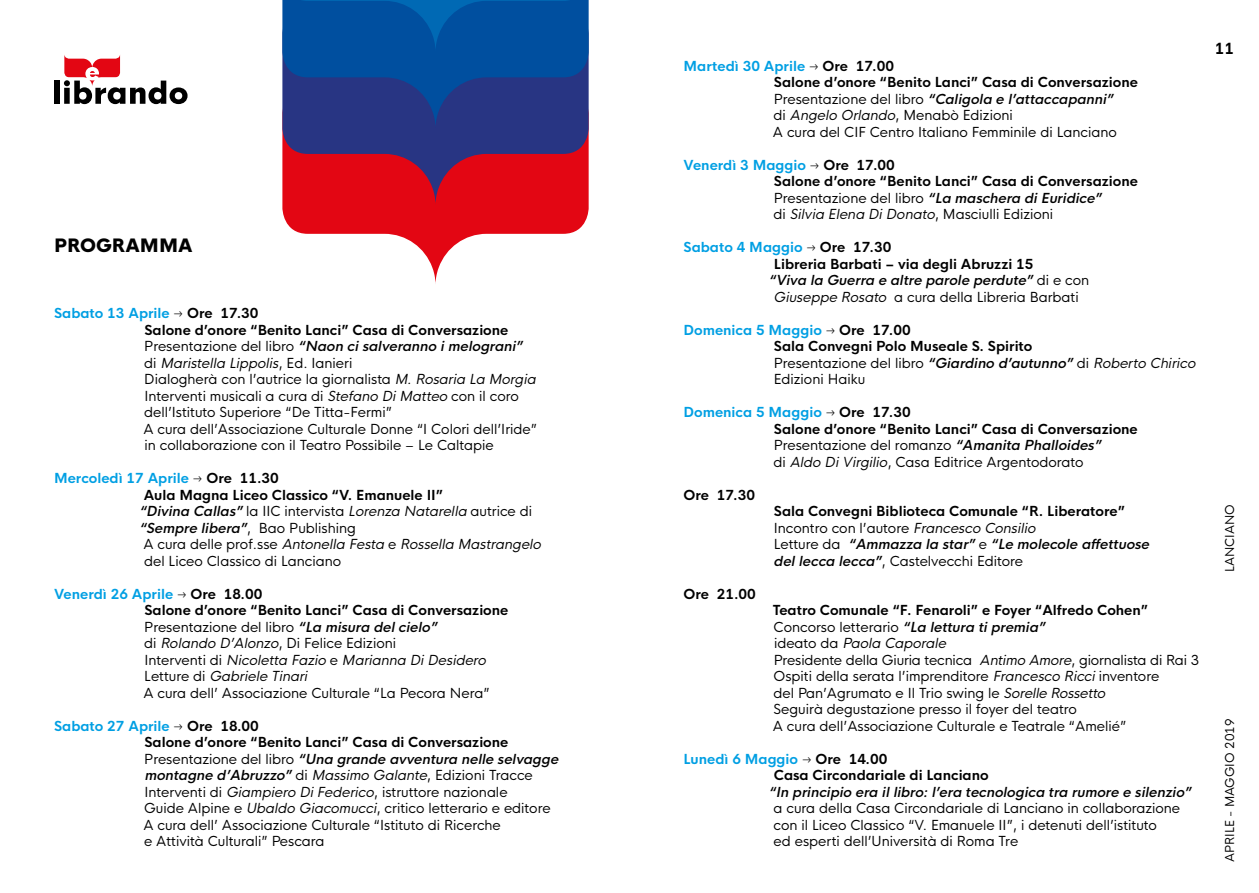
<style>
.page{position:relative;width:1259px;height:893px;background:#fff}
.page>*{position:absolute;margin:0;border:0;box-sizing:border-box;transform-origin:0 0}
.t1{font:800 18px "HK Nova";color:#000}
.t2{font:700 15px "HK Nova";color:#000}
.t3{font:13.5px/16.5px "HK Nova";color:#000}
.t4{font:700 13.5px/16.5px "HK Nova";color:#000}
.t5{font:italic 600 13.5px/16.5px "HK Nova";color:#000}
.t6{font:700 13.5px "HK Nova";color:#009fe3}
.t7{font:italic 13.5px "HK Nova";color:#000}
.t8{font:12px "HK Nova";color:#000}
.s1{color:#000}
.s2{font-weight:700}
.s3{font-weight:600;font-style:italic}
.s4{font-style:italic}
.s5{font-weight:400;font-style:normal}
.s6{font-style:normal}
.s7{font-weight:400}
.s8{font-weight:400;font-style:italic}
.s9{color:#009fe3}
.s10{font-weight:700;font-style:normal}
</style>
<div class="page">
<div style="left:54px;top:81px;width:6px;height:23px;background:#000"></div>
<svg style="left:64px;top:55px;width:123px;height:49px"></svg>
<svg style="left:282px;top:205px;width:306px;height:79px"></svg>
<svg style="left:282px;top:128px;width:306px;height:77px;background:#9d173d"></svg>
<svg style="left:282px;top:0;width:306px;height:128px;background:#114896"></svg>
<h1 class="t1" style="left:54px;top:230px;width:140px">PROGRAMMA</h1>
<p class="t6" style="left:54px;top:301px;width:206px">Sabato 13 Aprile <span class="s1">→ Ore 17.30</span></p>
<p class="t3" style="left:143px;top:320px;width:397px"><span class="s2">Salone d’onore “Benito Lanci” Casa di Conversazione<br></span>P rese nta z i o n e d e l l i b ro <span class="s3">“Naon cisalveranno imelograni”<br></span>d i <span class="s4">Maristella Lippolis</span>, E d . I a n i e r i<br>Dialogherà con l’autrice la giornalista <span class="s4">M.Rosaria La Morgia </span>Interventi musicali a cura di <span class="s4">Stefano DiMatteo</span> con il coro dell’Istituto Superiore “De Titta-Fermi”<br>A cura dell’Associazione Culturale Donne “I Colori dell’Iride” in collaborazione con il Teatro Possibile – Le Caltapie</p>
<p class="t4" style="left:144px;top:485px;width:301px">Aula Magna Liceo Classico “V. Emanuele II”</p>
<p class="t3" style="left:139px;top:501px;width:394px"><span class="s3">“Divina Callas”</span> l a I I C i n te rv i sta <span class="s4">Lorenza Natarella</span> a u t r i c e d i</p>
<p class="t5" style="left:139px;top:518px;width:218px">“Sempre libera”<span class="s5">, B a o P u b l i s h i n g</span></p>
<p class="t7" style="left:143px;top:532px;width:403px"><span class="s6">A c u ra d e l l e p ro f . s s e</span> Antonella Festa <span class="s6">e</span> Rossella Mastrangelo</p>
<p class="t3" style="left:144px;top:551px;width:199px">del Liceo Classico di Lanciano</p>
<p class="t3" style="left:143px;top:600px;width:366px"><span class="s2">Salone d’onore “Benito Lanci” Casa di Conversazione </span>Presentazione del libro <span class="s3">“La misura delcielo”<br></span>di <span class="s4">Rolando D’Alonzo</span>, Di Felice Edizioni<br>I n t e rve n t i d i <span class="s4">Nicoletta Fazio</span> e <span class="s4">Marianna DiDesidero<br></span>L ett u re d i <span class="s4">Gabriele Tinari<br></span>A cura dell’ Associazione Culturale “La Pecora Nera”</p>
<p class="t3" style="left:143px;top:732px;width:420px"><span class="s2">Salone d’onore “Benito Lanci” Casa di Conversazione<br></span>P re s e n t a z i o n e d e l l i b ro <span class="s3">“Una grande avventura nelle selvagge montagne d’Abruzzo”</span> d i <span class="s4">Massimo Galante</span>, E d i z i o n i T ra c c e Interventi di <span class="s4">Giampiero DiFederico</span>, istruttore nazionale<br>Guide Alpine e <span class="s4">Ubaldo Giacomucci</span>, critico letterario e editore A cura dell’ Associazione Culturale “Istituto di Ricerche<br>e Attività Culturali” Pescara</p>
<p class="t6" style="left:54px;top:466px;width:226px">Mercoledì 17 Aprile <span class="s1">→ Ore 11.30</span></p>
<p class="t6" style="left:54px;top:582px;width:210px">Venerdì 26 Aprile <span class="s1">→ Ore 18.00</span></p>
<p class="t6" style="left:54px;top:714px;width:206px">Sabato 27 Aprile <span class="s1">→ Ore 18.00</span></p>
<p class="t6" style="left:683px;top:54px;width:212px">Martedì 30 Aprile <span class="s1">→ Ore 17.00</span></p>
<p class="t3" style="left:773px;top:72px;width:366px"><span class="s2">Salone d’onore “Benito Lanci” Casa di Conversazione </span>P rese nta z i o n e d e l l i b ro <span class="s3">“Caligola e l’attaccapanni”<br></span>di <span class="s4">Angelo Orlando</span>, Menabò Edizioni<br>A cura del CIF Centro Italiano Femminile di Lanciano</p>
<p class="t4" style="left:773px;top:171px;width:366px">Salone d’onore “Benito Lanci” Casa di Conversazione<br><span class="s7">Presentazione del libro</span> <span class="s3">“La maschera diEuridice”<br></span><span class="s7">di</span> <span class="s8">Silvia Elena DiDonato</span><span class="s7">, Masciulli Edizioni</span></p>
<p class="t4" style="left:774px;top:254px;width:261px">Libreria Barbati – via degli Abruzzi 15</p>
<p class="t5" style="left:769px;top:270px;width:322px">“Viva la Guerra e altre parole perdute” <span class="s5">d i e c o n</span></p>
<p class="t3" style="left:773px;top:287px;width:306px"><span class="s4">Giuseppe Rosato</span> a cura della Libreria Barbati</p>
<p class="t4" style="left:774px;top:320px;width:427px;text-indent:-90px"><span class="s9">Domenica 5 Maggio</span> → Ore 17.00<br>Sala Convegni Polo Museale S. Spirito<br><span class="s7">P res e n ta z i o n e d e l l i b ro</span> <span class="s3">“Giardino d’autunno”</span> <span class="s7">d i</span> <span class="s8">Roberto Chirico </span><span class="s7">Edizioni Haiku</span></p>
<p class="t4" style="left:773px;top:402px;width:366px;text-indent:-90px"><span class="s9">Domenica 5 Maggio</span> → Ore 17.30<br>Salone d’onore “Benito Lanci” Casa di Conversazione <span class="s7">Presentazione del romanzo</span> <span class="s3">“Amanita Phalloides”<br></span><span class="s7">di</span> <span class="s8">Aldo DiVirgilio</span><span class="s7">, Casa Editrice Argentodorato</span></p>
<p class="t4" style="left:683px;top:485px;width:73px">Ore 17.30</p>
<p class="t5" style="left:773px;top:501px;width:381px"><span class="s10">Sala Convegni Biblioteca Comunale “R. Liberatore” </span><span class="s5">Incontro con l’autore</span> <span class="s7">Francesco Consilio<br></span><span class="s5">L e t t u r e d a</span> “Ammazza la star” <span class="s5">e</span> “Le molecole affettuose dellecca lecca”<span class="s5">, Castelvecchi Editore</span></p>
<p class="t4" style="left:683px;top:584px;width:74px">Ore 21.00</p>
<p class="t3" style="left:773px;top:600px;width:428px"><span class="s2">Teatro Comunale “F. Fenaroli” e Foyer “Alfredo Cohen” </span>Concorso letterario <span class="s3">“La lettura tipremia”<br></span>i d e a t o d a <span class="s4">Paola Caporale<br></span>Presidente della Giuria tecnica <span class="s4">Antimo Amore</span>, giornalista di Rai 3<br>Ospiti della serata l’imprenditore <span class="s4">Francesco Ricci</span>inventore<br>del Pan’Agrumato e Il Trio swing le <span class="s4">Sorelle Rossetto<br></span>Seguirà degustazione presso il foyer del teatro<br>A cura dell’Associazione Culturale e Teatrale “Amelié”</p>
<p class="t4" style="left:774px;top:749px;width:216px;text-indent:-90px"><span class="s9">Lunedì 6 Maggio</span> → Ore 14.00<br>Casa Circondariale di Lanciano</p>
<p class="t5" style="left:769px;top:782px;width:427px">“In principio era illibro:l’era tecnologica tra rumore e silenzio”</p>
<p class="t3" style="left:773px;top:798px;width:408px">a cura della Casa Circondariale di Lanciano in collaborazione con il Liceo Classico “V. Emanuele II”, i detenuti dell’istituto<br>ed esperti dell’Università di Roma Tre</p>
<p class="t6" style="left:683px;top:153px;width:213px">Venerdì 3 Maggio <span class="s1">→ Ore 17.00</span></p>
<p class="t6" style="left:683px;top:235px;width:209px">Sabato 4 Maggio <span class="s1">→ Ore 17.30</span></p>
<p class="t2" style="left:1215px;top:36px;width:21px">11</p>
<p class="t8" style="left:1219px;top:572px;width:69px;rotate:-90deg">LANCIANO</p>
<p class="t8" style="left:1219px;top:862px;width:145px;rotate:-90deg">APRILE - MAGGIO 2019</p>
</div>
